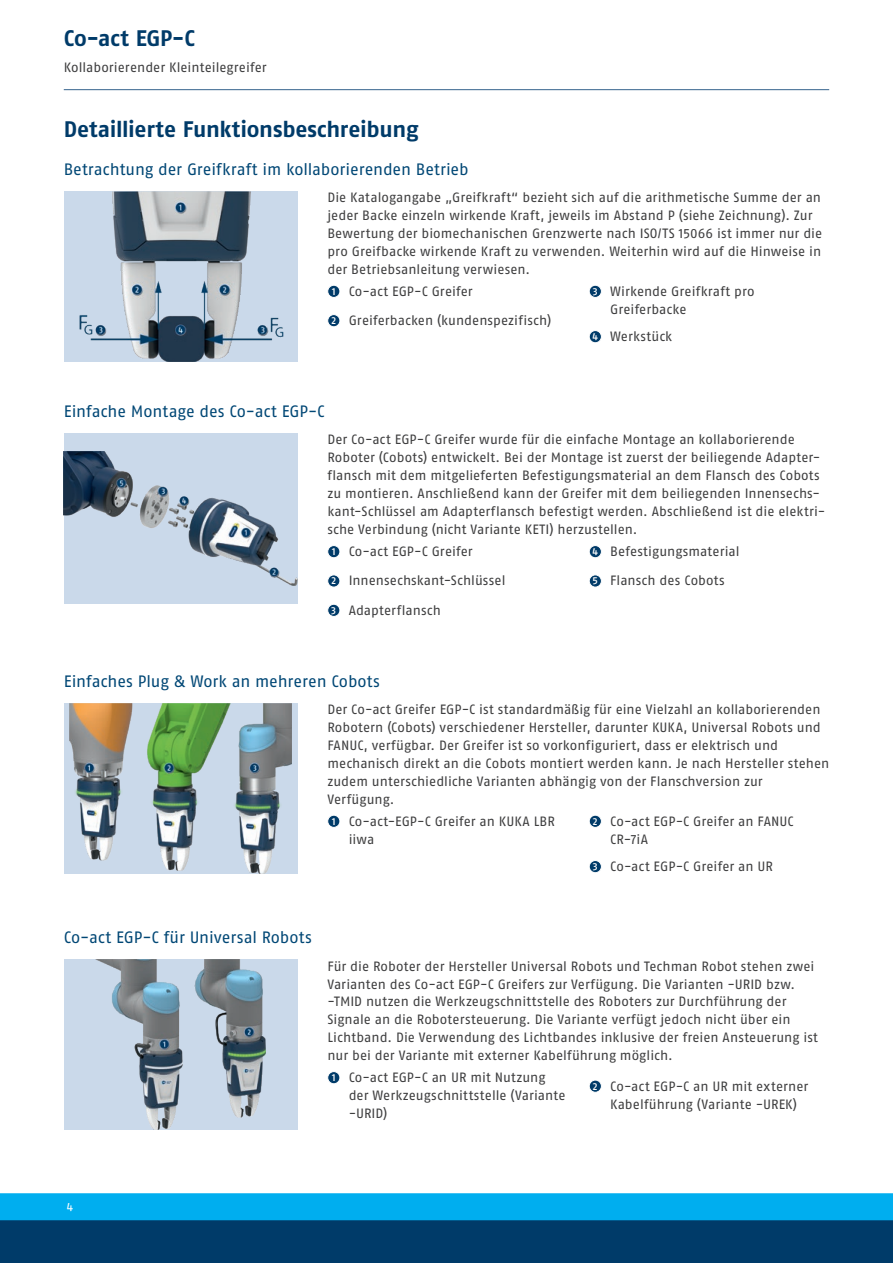
<style>
.page{position:relative;width:893px;height:1263px;background:#fff}
.page>*{position:absolute;margin:0;border:0;box-sizing:border-box;transform-origin:0 0}
.t1{font:700 22.5px "SCHUNK Fago Pro";letter-spacing:-.015em;color:#003b69}
.t2{font:16.5px "SCHUNK Fago Pro";letter-spacing:-.005em;color:#004775}
.t3{font:13.5px/18px "SCHUNK Fago Pro";color:#3e3e3f}
.t4{font:12px "SCHUNK Fago Pro";color:#fff}
.s1{font-weight:500;font-size:10.2px;color:#fff}
</style>
<div class="page">
<div style="left:0;top:1202px;width:893px;height:61px;background:#003b69"></div>
<div style="left:0;top:1193px;width:893px;height:27px;background:#00aeef"></div>
<hr style="left:64px;top:89px;width:765px;height:1px;background:#35628d">
<div style="left:64px;top:191px;width:234px;height:170px;background:#cad9ea"></div>
<img style="left:79px;top:191px;width:204px;height:170px">
<div style="left:328px;top:285px;width:12px;height:12px;background:#003b69;border-radius:50%"></div>
<div style="left:327px;top:285px;width:13px;height:13px;border:1px solid #fff;border-radius:50%"></div>
<div style="left:328px;top:315px;width:12px;height:12px;background:#003b69;border-radius:50%"></div>
<div style="left:327px;top:314px;width:13px;height:13px;border:1px solid #fff;border-radius:50%"></div>
<div style="left:589px;top:285px;width:12px;height:12px;background:#003b69;border-radius:50%"></div>
<div style="left:589px;top:285px;width:13px;height:13px;border:1px solid #fff;border-radius:50%"></div>
<div style="left:589px;top:331px;width:12px;height:12px;background:#003b69;border-radius:50%"></div>
<div style="left:589px;top:330px;width:13px;height:13px;border:1px solid #fff;border-radius:50%"></div>
<div style="left:64px;top:434px;width:234px;height:170px;background:#cad9ea"></div>
<img style="left:64px;top:452px;width:234px;height:134px">
<div style="left:328px;top:545px;width:12px;height:13px;background:#003b69;border-radius:50%"></div>
<div style="left:327px;top:545px;width:13px;height:13px;border:1px solid #fff;border-radius:50%"></div>
<div style="left:328px;top:575px;width:12px;height:12px;background:#003b69;border-radius:50%"></div>
<div style="left:327px;top:575px;width:13px;height:12px;border:1px solid #fff;border-radius:50%"></div>
<div style="left:328px;top:604px;width:12px;height:12px;background:#003b69;border-radius:50%"></div>
<div style="left:327px;top:604px;width:13px;height:13px;border:1px solid #fff;border-radius:50%"></div>
<div style="left:589px;top:545px;width:12px;height:13px;background:#003b69;border-radius:50%"></div>
<div style="left:589px;top:545px;width:13px;height:13px;border:1px solid #fff;border-radius:50%"></div>
<div style="left:589px;top:575px;width:12px;height:12px;background:#003b69;border-radius:50%"></div>
<div style="left:589px;top:575px;width:13px;height:12px;border:1px solid #fff;border-radius:50%"></div>
<div style="left:64px;top:703px;width:234px;height:171px;background:#cad9ea"></div>
<img style="left:70px;top:703px;width:222px;height:171px">
<div style="left:328px;top:815px;width:12px;height:12px;background:#003b69;border-radius:50%"></div>
<div style="left:327px;top:815px;width:13px;height:13px;border:1px solid #fff;border-radius:50%"></div>
<div style="left:589px;top:815px;width:12px;height:12px;background:#003b69;border-radius:50%"></div>
<div style="left:589px;top:815px;width:13px;height:13px;border:1px solid #fff;border-radius:50%"></div>
<div style="left:589px;top:860px;width:12px;height:13px;background:#003b69;border-radius:50%"></div>
<div style="left:589px;top:860px;width:13px;height:13px;border:1px solid #fff;border-radius:50%"></div>
<div style="left:64px;top:960px;width:234px;height:170px;background:#cad9ea"></div>
<img style="left:97px;top:960px;width:169px;height:170px">
<div style="left:328px;top:1071px;width:12px;height:13px;background:#003b69;border-radius:50%"></div>
<div style="left:327px;top:1071px;width:13px;height:13px;border:1px solid #fff;border-radius:50%"></div>
<div style="left:589px;top:1080px;width:12px;height:12px;background:#003b69;border-radius:50%"></div>
<div style="left:589px;top:1080px;width:13px;height:12px;border:1px solid #fff;border-radius:50%"></div>
<h1 class="t1" style="left:64px;top:24px;width:132px">Co-act EGP-C</h1>
<p class="t3" style="left:64px;top:59px;width:204px">Kollaborierender Kleinteilegreifer</p>
<h1 class="t1" style="left:64px;top:116px;width:356px">Detaillierte Funktionsbeschreibung</h1>
<p class="t2" style="left:64px;top:159px;width:406px">Betrachtung der Greifkraft im kollaborierenden Betrieb</p>
<p class="t3" style="left:327px;top:188px;width:496px">Die Katalogangabe „Greifkraft“ bezieht sich auf die arithmetische Summe der an jeder Backe einzeln wirkende Kraft, jeweils im Abstand P (siehe Zeichnung). Zur Bewertung der biomechanischen Grenzwerte nach ISO/TS 15066 ist immer nur die pro Greifbacke wirkende Kraft zu verwenden. Weiterhin wird auf die Hinweise in der Betriebsanleitung verwiesen.</p>
<p class="t3" style="left:331px;top:276px;width:221px;line-height:29.4px"><span class="s1">1</span> Co-act EGP-C Greifer<br><span class="s1">2</span> Greiferbacken (kundenspezifisch)</p>
<p class="t3" style="left:610px;top:282px;width:146px;text-indent:-17px"><span class="s1">3</span> Wirkende Greifkraft pro<br>Greiferbacke</p>
<p class="t3" style="left:592px;top:327px;width:81px"><span class="s1">4</span> Werkstück</p>
<p class="t2" style="left:64px;top:401px;width:262px">Einfache Montage des Co-act EGP-C</p>
<p class="t3" style="left:327px;top:431px;width:499px">Der Co-act EGP-C Greifer wurde für die einfache Montage an kollaborierende Roboter (Cobots) entwickelt. Bei der Montage ist zuerst der beiliegende Adapter&shy;flansch mit dem mitgelieferten Befestigungsmaterial an dem Flansch des Cobots zu montieren. Anschließend kann der Greifer mit dem beiliegenden Innensechs&shy;kant-Schlüssel am Adapterflansch befestigt werden. Abschließend ist die elektri&shy;sche Verbindung (nicht Variante KETI) herzustellen.</p>
<p class="t3" style="left:331px;top:537px;width:176px;line-height:29.4px"><span class="s1">1</span> Co-act EGP-C Greifer<br><span class="s1">2</span> Innensechskant-Schlüssel<br><span class="s1">3</span> Adapterflansch</p>
<p class="t3" style="left:592px;top:537px;width:149px;line-height:29.4px"><span class="s1">4</span> Befestigungsmaterial<br><span class="s1">5</span> Flansch des Cobots</p>
<p class="t2" style="left:64px;top:671px;width:318px">Einfaches Plug &amp; Work an mehreren Cobots</p>
<p class="t3" style="left:327px;top:700px;width:503px">Der Co-act Greifer EGP-C ist standardmäßig für eine Vielzahl an kollaborierenden Robotern (Cobots) verschiedener Hersteller, darunter KUKA, Universal Robots und FANUC, verfügbar. Der Greifer ist so vorkonfiguriert, dass er elektrisch und mechanisch direkt an die Cobots montiert werden kann. Je nach Hersteller stehen zudem unterschiedliche Varianten abhängig von der Flanschversion zur Verfügung.</p>
<p class="t3" style="left:349px;top:812px;width:208px;text-indent:-17px"><span class="s1">1</span> Co-act-EGP-C Greifer an KUKA LBR iiwa</p>
<p class="t3" style="left:610px;top:812px;width:185px;text-indent:-17px"><span class="s1">2</span> Co-act EGP-C Greifer an FANUC<br>CR-7iA</p>
<p class="t3" style="left:593px;top:857px;width:182px"><span class="s1">3</span> Co-act EGP-C Greifer an UR</p>
<p class="t2" style="left:64px;top:927px;width:250px">Co-act EGP-C für Universal Robots</p>
<p class="t3" style="left:327px;top:957px;width:492px">Für die Roboter der Hersteller Universal Robots und Techman Robot stehen zwei Varianten des Co-act EGP-C Greifers zur Verfügung. Die Varianten -URID bzw. -TMID nutzen die Werkzeugschnittstelle des Roboters zur Durchführung der Signale an die Robotersteuerung. Die Variante verfügt jedoch nicht über ein Lichtband. Die Verwendung des Lichtbandes inklusive der freien Ansteuerung ist nur bei der Variante mit externer Kabelführung möglich.</p>
<p class="t3" style="left:349px;top:1068px;width:218px;text-indent:-17px"><span class="s1">1</span> Co-act EGP-C an UR mit Nutzung der Werkzeugschnittstelle (Variante -URID)</p>
<p class="t3" style="left:593px;top:1077px;width:217px;text-align:center"><span class="s1">2</span> Co-act EGP-C an UR mit externer<br>Kabelführung (Variante -UREK)</p>
<p class="t4" style="left:67px;top:1199px;width:8px">4</p>
</div>
